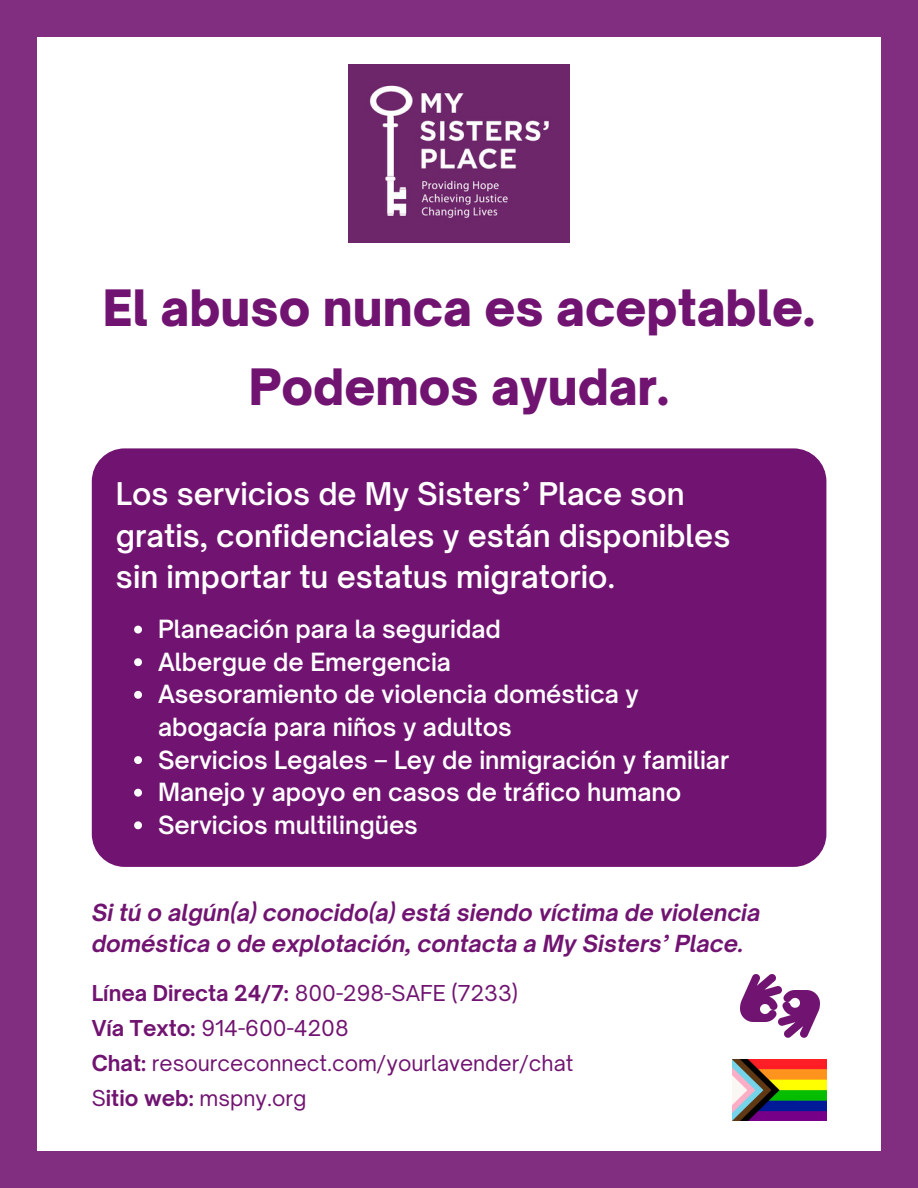
<style>
.page{position:relative;width:918px;height:1188px;background:#812e81}
.page>*{position:absolute;margin:0;border:0;box-sizing:border-box;transform-origin:0 0}
.t1{font:900 48px "Open Sauce One";color:#711471}
.t2{font:600 30px/41.7px "Open Sauce One";color:#fff}
.t3{font:600 24px/32.7px "Open Sauce One";color:#fff}
.t4{font:italic 700 22.5px/31.5px "Open Sauce One";color:#711471}
.t5{font:21px "Open Sauce One";color:#711471}
.s1{font-weight:700}
</style>
<div class="page">
<div style="left:37px;top:37px;width:844px;height:1114px;background:#fff"></div>
<div style="left:92px;top:448px;width:734px;height:419px;background:#711471;border-radius:33px"></div>
<img style="left:348px;top:65px;width:222px;height:177px">
<img style="left:740px;top:974px;width:79px;height:64px">
<img style="left:733px;top:1059px;width:93px;height:62px">
<svg style="left:134px;top:626px;width:8px;height:8px"></svg>
<svg style="left:134px;top:658px;width:8px;height:8px"></svg>
<svg style="left:134px;top:691px;width:8px;height:8px"></svg>
<svg style="left:134px;top:756px;width:8px;height:8px"></svg>
<svg style="left:134px;top:789px;width:8px;height:8px"></svg>
<svg style="left:134px;top:821px;width:8px;height:8px"></svg>
<p class="t1" style="left:103px;top:278px;width:714px">El abuso nunca es aceptable.</p>
<p class="t1" style="left:249px;top:357px;width:422px">Podemos ayudar.</p>
<p class="t2" style="left:116px;top:473px;width:616px">Los servicios de My Sisters’ Place son gratis, confidenciales y están disponibles sin importar tu estatus migratorio.</p>
<p class="t3" style="left:158px;top:613px;width:344px">Planeación para la seguridad</p>
<p class="t3" style="left:158px;top:645px;width:294px">Albergue de Emergencia</p>
<p class="t3" style="left:158px;top:678px;width:482px">Asesoramiento de violencia doméstica y abogacía para niños y adultos</p>
<p class="t3" style="left:158px;top:743px;width:573px">Servicios Legales – Ley de inmigración y familiar</p>
<p class="t3" style="left:158px;top:776px;width:525px">Manejo y apoyo en casos de tráfico humano</p>
<p class="t3" style="left:158px;top:808px;width:261px">Servicios multilingües</p>
<p class="t4" style="left:92px;top:897px;width:670px">Si tú o algún(a) conocido(a) está siendo víctima de violencia doméstica o de explotación, contacta a My Sisters’ Place.</p>
<p class="t5" style="left:92px;top:980px;width:428px"><span class="s1">Línea Directa 24/7:</span> 800-298-SAFE (7233)</p>
<p class="t5" style="left:92px;top:1015px;width:258px"><span class="s1">Vía Texto:</span> 914-600-4208</p>
<p class="t5" style="left:92px;top:1050px;width:483px"><span class="s1">Chat:</span> resourceconnect.com/yourlavender/chat</p>
<p class="t5" style="left:92px;top:1085px;width:216px">S<span class="s1">itio web:</span> mspny.org</p>
</div>
